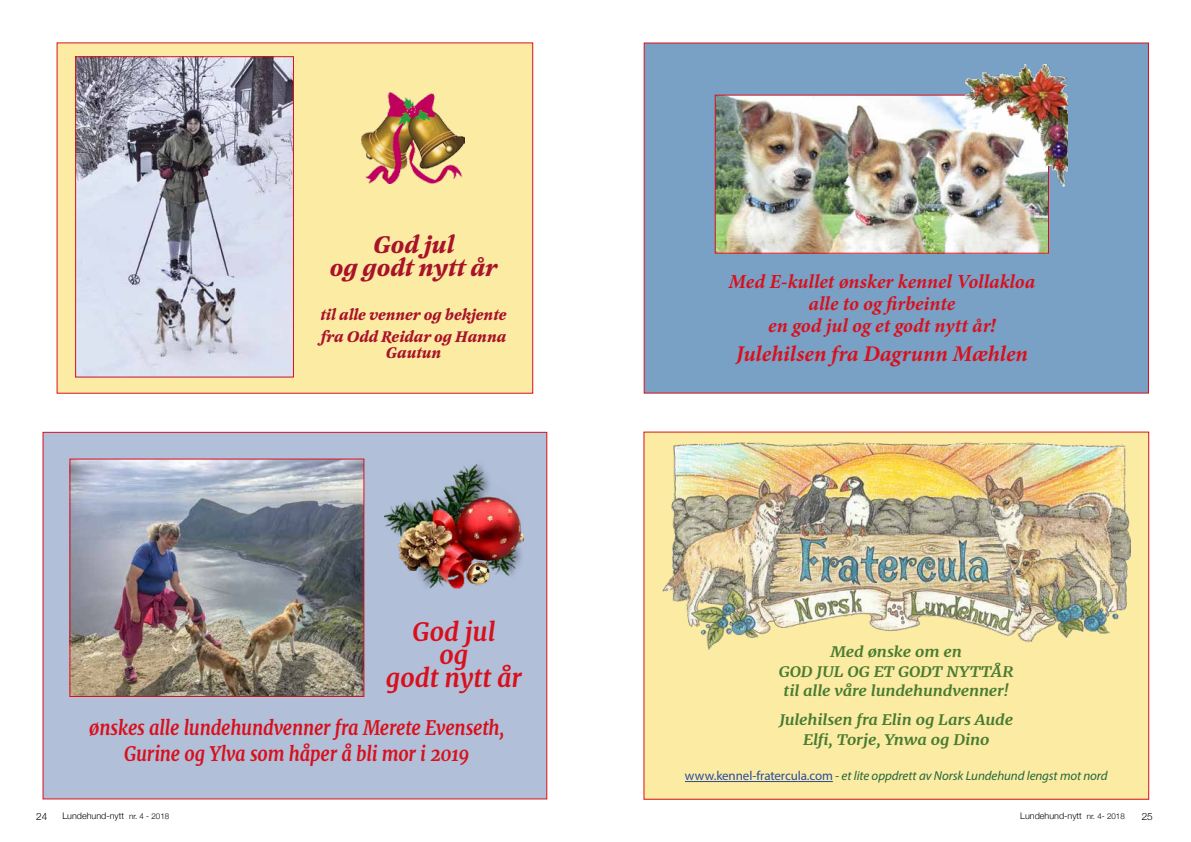
<style>
.page{position:relative;width:1191px;height:842px;background:#fff}
.page>*{position:absolute;margin:0;border:0;box-sizing:border-box;transform-origin:0 0}
.t1{font:italic 700 25px/23px "Latienne Pro";color:#a9132a;text-align:center}
.t2{font:italic 700 25px/23px "Merriweather";color:#d8101d;text-align:center}
.t3{font:italic 700 22.5px "Minion Pro";color:#d8101d}
.t4{font:italic 700 20px/22px "Minion Pro";color:#d8101d;text-align:center}
.t5{font:italic 700 19.8px/26px "Merriweather";letter-spacing:-.015em;color:#d8101d;text-align:center;scale:.91 1}
.t6{font:italic 700 16px/22px "Latienne Pro";color:#a9132a}
.t7{font:italic 700 14.3px/19.8px "Merriweather";letter-spacing:-.01em;color:#4a7b32;text-align:center;scale:1.14 1}
.t8{font:italic 13px "Myriad Pro";letter-spacing:-.01em;color:#25673c}
.t9{font:300 10px "Helvetica Neue";color:#000}
.t10{font:300 9px "Helvetica Neue";color:#000}
.s1{font-style:normal;color:#2a4b9b}
.s2{font-size:8px}
</style>
<div class="page">
<div style="left:43px;top:432px;width:504px;height:367px;background:#b1bfd9;border:1px solid #d8101d"></div>
<div style="left:643px;top:43px;width:506px;height:351px;background:#79a0c5;border:1px solid #d8101d"></div>
<div style="left:57px;top:43px;width:476px;height:351px;background:#fceca3"></div>
<img style="left:77px;top:58px;width:215px;height:318px">
<div style="left:75px;top:56px;width:219px;height:322px;border:1px solid #d8101d"></div>
<img style="left:361px;top:93px;width:103px;height:91px">
<img style="left:717px;top:97px;width:329px;height:155px">
<div style="left:715px;top:95px;width:333px;height:159px;border:1px solid #d8101d"></div>
<div style="left:644px;top:432px;width:504px;height:367px;background:#fceca3"></div>
<img style="left:662px;top:443px;width:468px;height:207px">
<hr style="left:685px;top:781px;width:148px;height:1px;background:#2a4b9b">
<img style="left:944px;top:64px;width:123px;height:148px">
<img style="left:72px;top:461px;width:290px;height:234px">
<div style="left:70px;top:459px;width:294px;height:238px;border:1px solid #d8101d"></div>
<img style="left:384px;top:464px;width:140px;height:125px">
<h1 class="t1" style="left:330px;top:233px;width:169px">God jul<br>og godt nytt år</h1>
<p class="t6" style="left:320px;top:304px;width:188px">til alle venner og bekjente fra Odd Reidar og Hanna</p>
<p class="t6" style="left:386px;top:342px;width:57px">Gautun</p>
<h1 class="t2" style="left:386px;top:620px;width:138px">God jul<br>og<br>godt nytt år</h1>
<h3 class="t5" style="left:89px;top:715px;width:458px">ønskes alle lundehundvenner fra Merete Evenseth,<br>Gurine og Ylva som håper å bli mor i 2019</h3>
<h3 class="t4" style="left:728px;top:270px;width:308px">Med E-kullet ønsker kennel Vollakloa alle to og firbeinte<br>en god jul og et godt nytt år!</h3>
<h2 class="t3" style="left:735px;top:338px;width:294px">Julehilsen fra Dagrunn Mæhlen</h2>
<p class="t7" style="left:779px;top:642px;width:207px">Med ønske om en<br>GOD JUL OG ET GODT NYTTÅR til alle våre lundehundvenner!</p>
<p class="t7" style="left:779px;top:710px;width:207px">Julehilsen fra Elin og Lars Aude<br>Elfi, Torje, Ynwa og Dino</p>
<p class="t8" style="left:685px;top:768px;width:424px"><span class="s1">www.kennel-fratercula.com</span> - et lite oppdrett av Norsk Lundehund lengst mot nord</p>
<p class="t9" style="left:36px;top:808px;width:13px">24</p>
<p class="t10" style="left:62px;top:809px;width:108px">Lundehund-nytt <span class="s2">nr. 4 - 2018</span></p>
<p class="t10" style="left:1020px;top:809px;width:106px">Lundehund-nytt <span class="s2">nr. 4- 2018</span></p>
<p class="t9" style="left:1141px;top:808px;width:13px">25</p>
</div>
